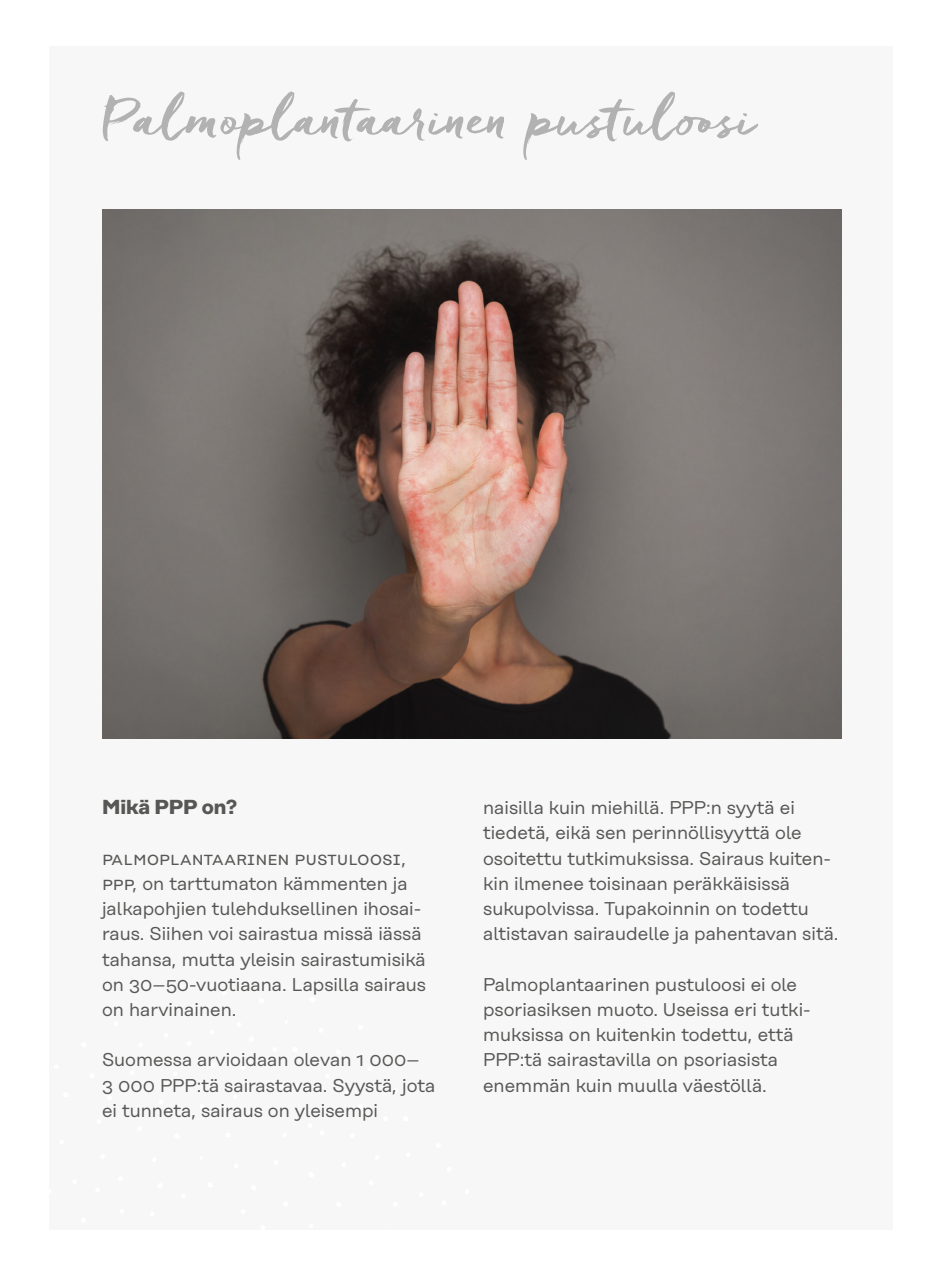
<style>
.page{position:relative;width:944px;height:1276px;background:#fff}
.page>*{position:absolute;margin:0;border:0;box-sizing:border-box;transform-origin:0 0}
.t1{font:56.25px "Freeland";color:#b3b2b2}
.Leipäteksti{font:700 20.25px "Rational";color:#575756}
.Leipäteksti-2{font:18.45px/25.2px "Rational";color:#575756}
</style>
<div class="page">
<div style="left:49px;top:46px;width:844px;height:1183px;background:#f7f7f7"></div>
<img style="left:102px;top:209px;width:740px;height:529px">
<h1 class="t1" style="left:101px;top:81px;width:657px">Palmoplantaarinen pustuloosi</h1>
<p class="Leipäteksti" style="left:102px;top:795px;width:137px">Mikä PPP on?</p>
<p class="Leipäteksti-2" style="left:102px;top:845px;width:326px">Palmoplantaarinen pustuloosi, PPP, on tarttumaton kämmenten ja jalkapohjien tulehduksellinen ihosai&shy;raus. Siihen voi sairastua missä iässä tahansa, mutta yleisin sairastumisikä on 30–50-vuotiaana. Lapsilla sairaus on harvinainen.</p>
<p class="Leipäteksti-2" style="left:102px;top:1047px;width:335px">Suomessa arvioidaan olevan 1 000–<br>3 000 PPP:tä sairastavaa. Syystä, jota ei tunneta, sairaus on yleisempi</p>
<p class="Leipäteksti-2" style="left:483px;top:795px;width:357px">naisilla kuin miehillä. PPP:n syytä ei tiedetä, eikä sen perinnöllisyyttä ole osoitettu tutkimuksissa. Sairaus kuiten&shy;kin ilmenee toisinaan peräkkäisissä sukupolvissa. Tupakoinnin on todettu altistavan sairaudelle ja pahentavan sitä.</p>
<p class="Leipäteksti-2" style="left:483px;top:971px;width:329px">Palmoplantaarinen pustuloosi ei ole psoriasiksen muoto. Useissa eri tutki&shy;muksissa on kuitenkin todettu, että PPP:tä sairastavilla on psoriasista enemmän kuin muulla väestöllä.</p>
</div>
